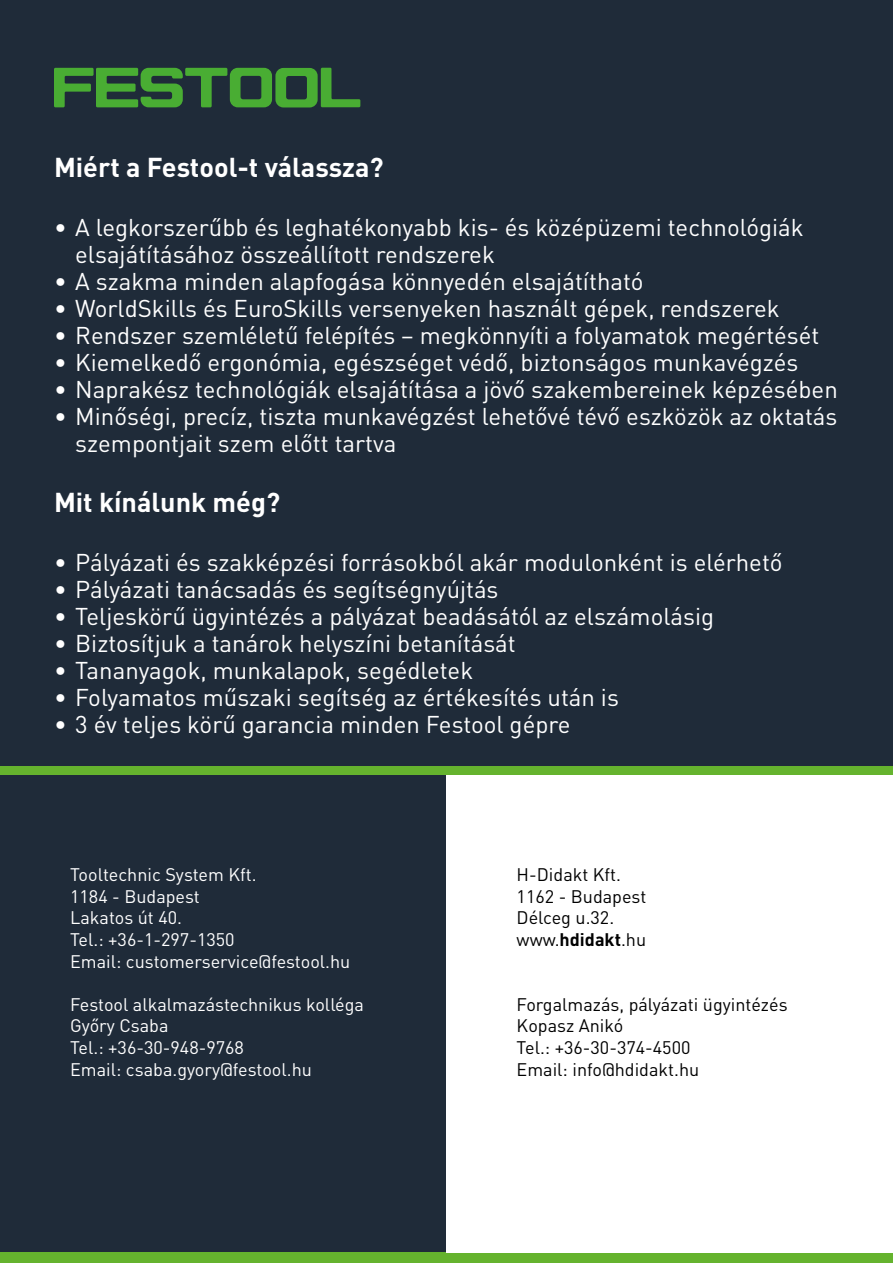
<style>
.page{position:relative;width:893px;height:1263px;background:#1f2b39}
.page>*{position:absolute;margin:0;border:0;box-sizing:border-box;transform-origin:0 0}
.t1{font:700 27px "DIN Pro";color:#fff}
.t2{font:24px/27px "DIN Pro";color:#fff}
.t3{font:18px/21.6px "DIN Pro";color:#fff}
.t4{font:18px/21.6px "DIN Pro";color:#000}
.s1{font-weight:700}
</style>
<div class="page">
<div style="left:0;top:1252px;width:893px;height:11px;background:#65b32e"></div>
<svg style="left:54px;top:68px;width:306px;height:39px"></svg>
<div style="left:446px;top:774px;width:447px;height:478px;background:#fff"></div>
<div style="left:0;top:766px;width:893px;height:8px;background:#65b32e"></div>
<p class="t1" style="left:54px;top:149px;width:331px">Miért a Festool-t válassza?</p>
<p class="t2" style="left:75px;top:213px;width:730px;text-indent:-21px">• A legkorszerűbb és leghatékonyabb kis- és középüzemi technológiák elsajátításához összeállított rendszerek</p>
<p class="t2" style="left:54px;top:267px;width:591px">• A szakma minden alapfogása könnyedén elsajátítható</p>
<p class="t2" style="left:54px;top:294px;width:727px">• WorldSkills és EuroSkills versenyeken használt gépek, rendszerek</p>
<p class="t2" style="left:54px;top:321px;width:767px">• Rendszer szemléletű felépítés – megkönnyíti a folyamatok megértését</p>
<p class="t2" style="left:54px;top:348px;width:746px">• Kiemelkedő ergonómia, egészséget védő, biztonságos munkavégzés</p>
<p class="t2" style="left:54px;top:375px;width:785px">• Naprakész technológiák elsajátítása a jövő szakembereinek képzésében</p>
<p class="t2" style="left:75px;top:402px;width:764px;text-indent:-21px">• Minőségi, precíz, tiszta munkavégzést lehetővé tévő eszközök az oktatás szempontjait szem előtt tartva</p>
<p class="t1" style="left:54px;top:484px;width:228px">Mit kínálunk még?</p>
<p class="t2" style="left:54px;top:548px;width:730px">• Pályázati és szakképzési forrásokból akár modulonként is elérhető</p>
<p class="t2" style="left:54px;top:575px;width:446px">• Pályázati tanácsadás és segítségnyújtás</p>
<p class="t2" style="left:54px;top:602px;width:662px">• Teljeskörű ügyintézés a pályázat beadásától az elszámolásig</p>
<p class="t2" style="left:54px;top:629px;width:463px">• Biztosítjuk a tanárok helyszíni betanítását</p>
<p class="t2" style="left:54px;top:656px;width:421px">• Tananyagok, munkalapok, segédletek</p>
<p class="t2" style="left:54px;top:683px;width:566px">• Folyamatos műszaki segítség az értékesítés után is</p>
<p class="t2" style="left:54px;top:710px;width:518px">• 3 év teljes körű garancia minden Festool gépre</p>
<p class="t3" style="left:70px;top:863px;width:282px">Tooltechnic System Kft.<br>1184 - Budapest<br>Lakatos út 40.<br>Tel.: +36-1-297-1350<br>Email: customerservice@festool.hu</p>
<p class="t3" style="left:70px;top:993px;width:295px">Festool alkalmazástechnikus kolléga<br>Győry Csaba<br>Tel.: +36-30-948-9768<br>Email: csaba.gyory@festool.hu</p>
<p class="t4" style="left:517px;top:863px;width:131px">H-Didakt Kft.<br>1162 - Budapest<br>Délceg u.32. www.<span class="s1">hdidakt</span>.hu</p>
<p class="t4" style="left:517px;top:993px;width:273px">Forgalmazás, pályázati ügyintézés<br>Kopasz Anikó<br>Tel.: +36-30-374-4500<br>Email: info@hdidakt.hu</p>
</div>
